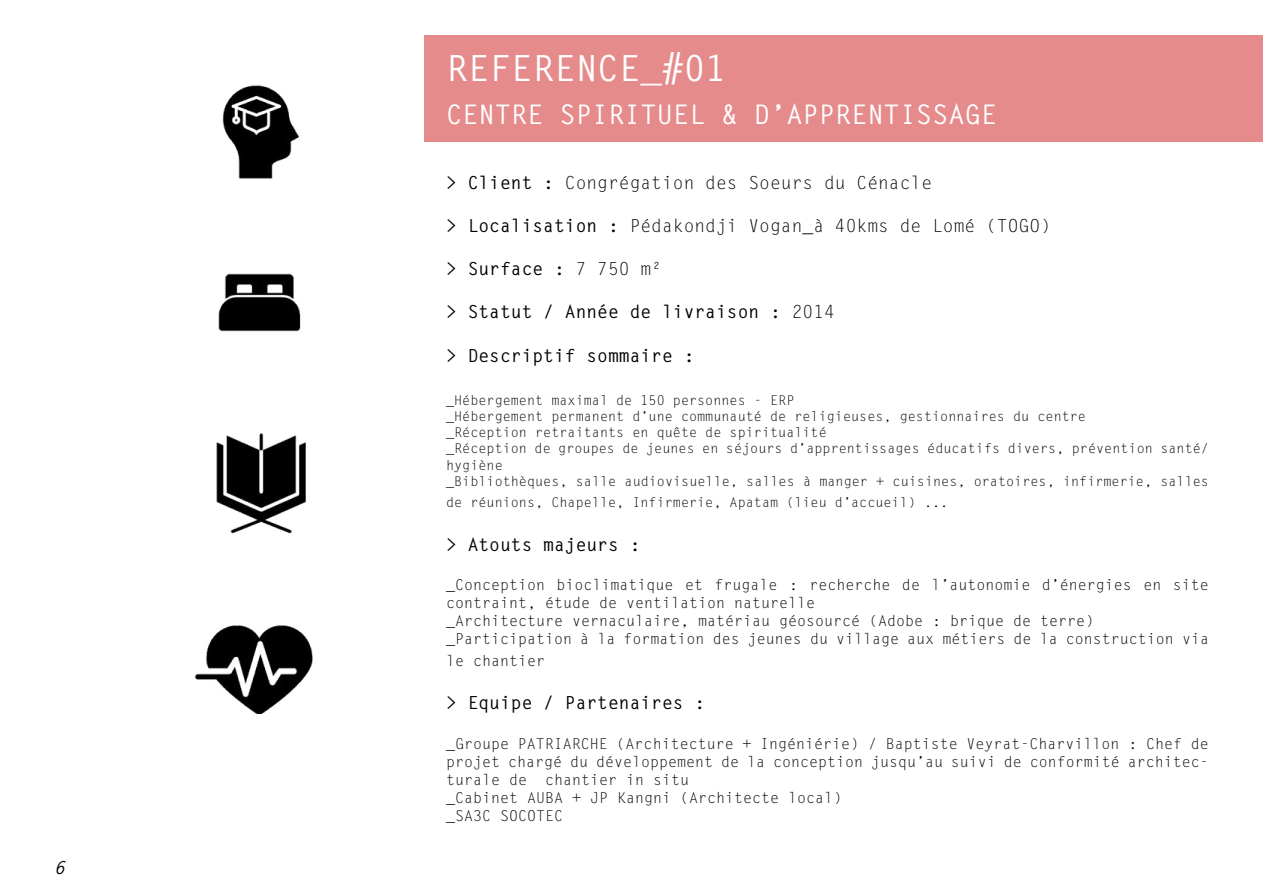
<style>
.page{position:relative;width:1263px;height:893px;background:#fff}
.page>*{position:absolute;margin:0;border:0;box-sizing:border-box;transform-origin:0 0}
.t1{font:700 36px "Letter Gothic Std";color:#fff}
.t2{font:700 27px "Letter Gothic Std";color:#fff}
.t3{font:700 18px "Letter Gothic Std";color:#000}
.t4{font:18px "Letter Gothic Std";color:#000}
.t5{font:italic 700 18px "Letter Gothic Std";color:#000}
.t6{font:15px/18px "Letter Gothic Std";color:#000}
.t7{font:13.5px/16.2px "Letter Gothic Std";color:#000}
.s1{font-weight:700}
.s2{font-weight:400}
</style>
<div class="page">
<img style="left:222px;top:85px;width:77px;height:94px">
<img style="left:218px;top:273px;width:83px;height:59px">
<img style="left:216px;top:433px;width:90px;height:101px">
<div style="left:425px;top:35px;width:838px;height:107px;background:#e68b8c"></div>
<img style="left:194px;top:625px;width:119px;height:89px">
<p class="t5" style="left:54px;top:856px;width:12px">6</p>
<h1 class="t1" style="left:446px;top:46px;width:282px">REFERENCE_#01</h1>
<h2 class="t2" style="left:446px;top:98px;width:552px">CENTRE SPIRITUEL &amp; D’APPRENTISSAGE</h2>
<p class="t4" style="left:446px;top:172px;width:488px"><span class="s1">&gt; Client :</span> Congrégation des Soeurs du Cénacle</p>
<p class="t4" style="left:446px;top:215px;width:606px"><span class="s1">&gt; Localisation :</span> Pédakondji Vogan_à 40kms de Lomé (TOGO)</p>
<p class="t3" style="left:446px;top:258px;width:217px">&gt; Surface : <span class="s2">7 750 m2</span></p>
<p class="t3" style="left:446px;top:301px;width:390px">&gt; Statut / Année de livraison : <span class="s2">2014</span></p>
<p class="t3" style="left:446px;top:344px;width:250px">&gt; Descriptif sommaire :</p>
<p class="t7" style="left:446px;top:392px;width:764px"><span class="s1">_</span>Hébergement maximal de 150 personnes - ERP<br>_Hébergement permanent d’une communauté de religieuses, gestionnaires du centre<br>_Réception retraitants en quête de spiritualité<br>_Réception de groupes de jeunes en séjours d’apprentissages éducatifs divers, prévention santé/ hygiène<br>_Bibliothèques, salle audiovisuelle, salles à manger + cuisines, oratoires, infirmerie, salles</p>
<p class="t7" style="left:446px;top:495px;width:504px">de réunions, Chapelle, Infirmerie, Apatam (lieu d’accueil) ...</p>
<p class="t3" style="left:446px;top:533px;width:196px">&gt; Atouts majeurs :</p>
<p class="t6" style="left:446px;top:576px;width:764px">_Conception bioclimatique et frugale : recherche de l’autonomie d’énergies en site contraint, étude de ventilation naturelle<br>_Architecture vernaculaire, matériau géosourcé (Adobe : brique de terre) _Participation à la formation des jeunes du village aux métiers de la construction via</p>
<p class="t6" style="left:446px;top:652px;width:100px">le chantier</p>
<p class="t3" style="left:446px;top:691px;width:261px">&gt; Equipe / Partenaires :</p>
<p class="t6" style="left:446px;top:735px;width:764px">_Groupe PATRIARCHE (Architecture + Ingéniérie) / Baptiste Veyrat-Charvillon : Chef de projet chargé du développement de la conception jusqu’au suivi de conformité architec&shy;turale de chantier in situ<br>_Cabinet AUBA + JP Kangni (Architecte local)<br>_SA3C SOCOTEC</p>
</div>
